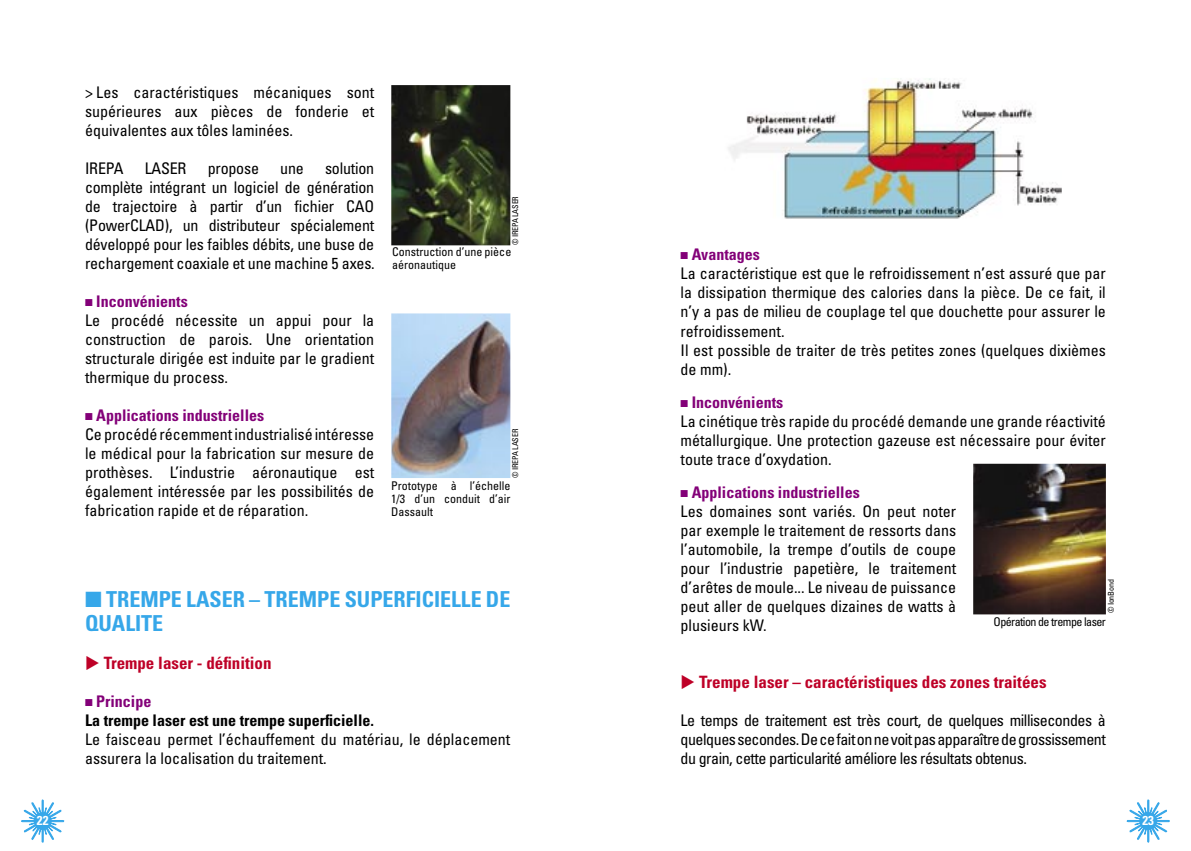
<style>
.page{position:relative;width:1191px;height:851px;background:#fff}
.page>*{position:absolute;margin:0;border:0;box-sizing:border-box;transform-origin:0 0}
.t1{font:700 condensed 22px/24px "Univers";color:#36a7e9}
.t2{font:700 condensed 17px "Univers";color:#be0027}
.t3{font:condensed 16px/19px "Univers";color:#000;text-align:justify}
.t4{font:700 condensed 16px "Univers";color:#830078}
.t5{font:700 condensed 16px "Univers";color:#000}
.t6{font:700 condensed 13px "Univers";color:#fff}
.t7{font:condensed 12px/13px "Univers";color:#000;text-align:justify}
.t8{font:condensed 12px "Univers";letter-spacing:-.045em;color:#000}
.t9{font:condensed 8px "Univers";letter-spacing:-.02em;color:#000}
</style>
<div class="page">
<svg style="left:21px;top:799px;width:43px;height:43px"></svg>
<svg style="left:1127px;top:799px;width:42px;height:43px"></svg>
<img style="left:391px;top:313px;width:119px;height:165px">
<img style="left:728px;top:78px;width:333px;height:141px">
<img style="left:391px;top:85px;width:119px;height:160px">
<img style="left:973px;top:463px;width:133px;height:151px">
<p class="t3" style="left:85px;top:82px;width:291px">&gt; Les caractéristiques mécaniques sont supérieures aux pièces de fonderie et équivalentes aux tôles laminées.</p>
<p class="t3" style="left:85px;top:158px;width:40px">IREPA</p>
<p class="t3" style="left:145px;top:158px;width:43px">LASER</p>
<p class="t3" style="left:208px;top:158px;width:53px">propose</p>
<p class="t3" style="left:280px;top:158px;width:25px">une</p>
<p class="t3" style="left:85px;top:158px;width:291px;text-indent:240px">solution complète intégrant un logiciel de génération de trajectoire à partir d’un fichier CAO (PowerCLAD), un distributeur spécialement développé pour les faibles débits, une buse de rechargement coaxiale et une machine 5 axes.</p>
<p class="t4" style="left:96px;top:291px;width:93px">Inconvénients</p>
<p class="t3" style="left:85px;top:310px;width:291px">Le procédé nécessite un appui pour la construction de parois. Une orientation structurale dirigée est induite par le gradient thermique du process.</p>
<p class="t4" style="left:96px;top:405px;width:169px">Applications industrielles</p>
<p class="t3" style="left:85px;top:424px;width:291px">Ce procédé récemment industrialisé intéresse le médical pour la fabrication sur mesure de prothèses. L’industrie aéronautique est également intéressée par les possibilités de fabrication rapide et de réparation.</p>
<p class="t9" style="left:510px;top:245px;width:50px;rotate:-90deg">© IREPA LASER</p>
<p class="t7" style="left:392px;top:245px;width:121px">Construction d’une pièce aéronautique</p>
<p class="t9" style="left:510px;top:478px;width:50px;rotate:-90deg">© IREPA LASER</p>
<p class="t7" style="left:391px;top:479px;width:121px">Prototype à l’échelle 1/3 d’un conduit d’air Dassault</p>
<p class="t1" style="left:85px;top:587px;width:427px;text-indent:21px">TREMPE LASER – TREMPE SUPERFICIELLE DE<br>QUALITE</p>
<p class="t2" style="left:85px;top:652px;width:188px">◆ Trempe laser - définition</p>
<p class="t4" style="left:96px;top:691px;width:57px">Principe</p>
<p class="t5" style="left:85px;top:710px;width:290px">La trempe laser est une trempe superficielle.</p>
<p class="t3" style="left:85px;top:729px;width:427px">Le faisceau permet l’échauffement du matériau, le déplacement assurera la localisation du traitement.</p>
<p class="t4" style="left:691px;top:245px;width:70px">Avantages</p>
<p class="t3" style="left:680px;top:264px;width:427px">La caractéristique est que le refroidissement n’est assuré que par la dissipation thermique des calories dans la pièce. De ce fait, il n’y a pas de milieu de couplage tel que douchette pour assurer le refroidissement.</p>
<p class="t3" style="left:680px;top:340px;width:427px">Il est possible de traiter de très petites zones (quelques dixièmes de mm).</p>
<p class="t4" style="left:691px;top:392px;width:93px">Inconvénients</p>
<p class="t3" style="left:680px;top:411px;width:427px">La cinétique très rapide du procédé demande une grande réactivité métallurgique. Une protection gazeuse est nécessaire pour éviter toute trace d’oxydation.</p>
<p class="t4" style="left:691px;top:482px;width:169px">Applications industrielles</p>
<p class="t3" style="left:680px;top:501px;width:277px">Les domaines sont variés. On peut noter par exemple le traitement de ressorts dans l’automobile, la trempe d’outils de coupe pour l’industrie papetière, le traitement d’arêtes de moule... Le niveau de puissance peut aller de quelques dizaines de watts à plusieurs kW.</p>
<p class="t9" style="left:1105px;top:613px;width:36px;rotate:-90deg">© IonBond</p>
<p class="t8" style="left:993px;top:614px;width:114px">Opération de trempe laser</p>
<p class="t2" style="left:680px;top:671px;width:367px">◆ Trempe laser – caractéristiques des zones traitées</p>
<p class="t3" style="left:680px;top:710px;width:427px">Le temps de traitement est très court, de quelques millisecondes à quelques secondes. De ce fait on ne voit pas apparaître de grossissement du grain, cette particularité améliore les résultats obtenus.</p>
<p class="t6" style="left:37px;top:812px;width:13px">22</p>
<p class="t6" style="left:1142px;top:812px;width:13px">23</p>
</div>
